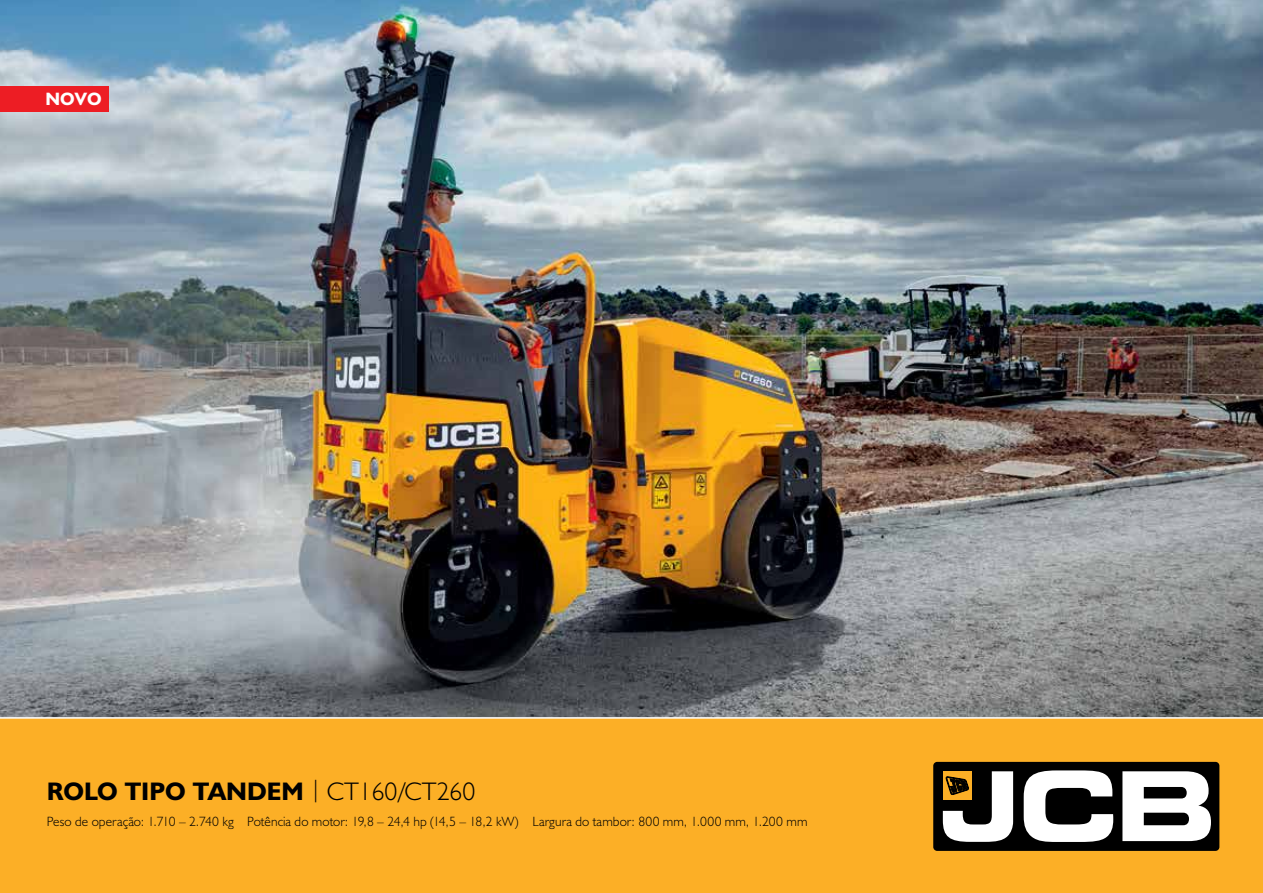
<style>
.page{position:relative;width:1263px;height:893px;background:#fff}
.page>*{position:absolute;margin:0;border:0;box-sizing:border-box;transform-origin:0 0}
.t1{font:25.5px "JCB Bold";color:#000}
.t2{font:18px "JCB Bold";color:#fff}
.t3{font:13.5px "JCB Light";letter-spacing:.01em;color:#000}
.s1{font-family:"JCB Light";font-size:22.5px}
.s2{font-family:"JCB Euro";font-weight:300}
</style>
<div class="page">
<img style="left:0;top:0;width:1263px;height:717px">
<div style="left:0;top:719px;width:1263px;height:174px;background:#fcaf26"></div>
<div style="left:933px;top:762px;width:286px;height:89px;background:#000;border-radius:4px"></div>
<svg style="left:1024px;top:770px;width:89px;height:72px"></svg>
<svg style="left:1122px;top:771px;width:89px;height:70px"></svg>
<svg style="left:943px;top:771px;width:70px;height:71px"></svg>
<div style="left:0;top:86px;width:109px;height:26px;background:#ed1d24"></div>
<h2 class="t2" style="left:45px;top:88px;width:58px">NOVO</h2>
<h1 class="t1" style="left:47px;top:776px;width:430px">ROLO TIPO TANDEM <span class="s1">|</span> <span class="s2">CT160/CT260</span></h1>
<p class="t3" style="left:47px;top:813px;width:762px">Peso de operação: 1.710 – 2.740 kg Potência do motor: 19,8 – 24,4 hp (14,5 – 18,2 kW) Largura do tambor: 800 mm, 1.000 mm, 1.200 mm</p>
</div>
